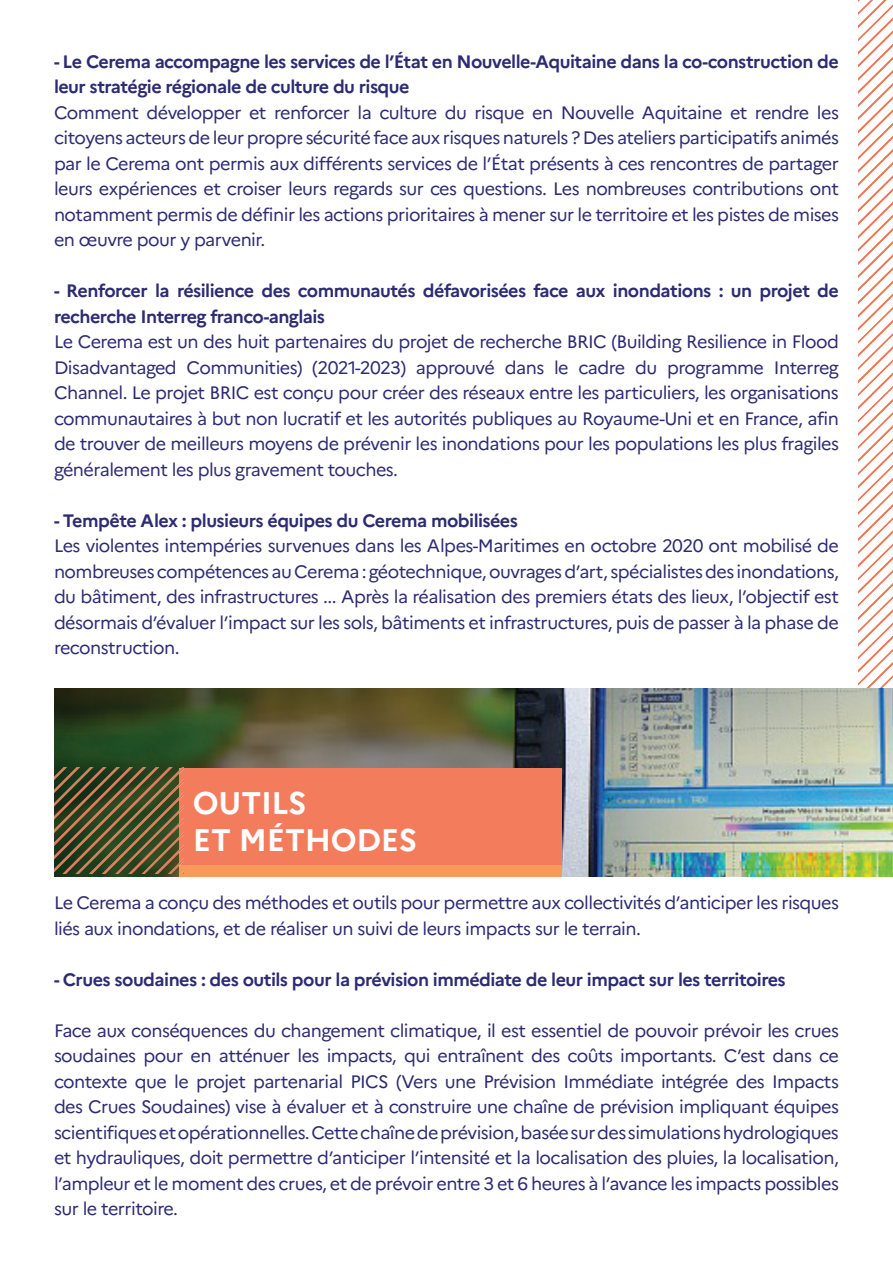
<style>
.page{position:relative;width:893px;height:1263px;background:#fff}
.page>*{position:absolute;margin:0;border:0;box-sizing:border-box;transform-origin:0 0}
.t1{font:700 31.35px/37.5px "Marianne";letter-spacing:-.01em;color:#fff}
.t2{font:18px/25.5px "Marianne";letter-spacing:-.03em;color:#2d2b72;text-align:justify}
.t3{font:700 18px/25.5px "Marianne";letter-spacing:-.03em;color:#2d2b72}
</style>
<div class="page">
<img style="left:859px;top:0;width:34px;height:689px">
<img style="left:54px;top:689px;width:839px;height:187px">
<div style="left:179px;top:768px;width:382px;height:102px;background:#f37c5d"></div>
<div style="left:179px;top:865px;width:382px;height:11px;background:#f89a59"></div>
<img style="left:54px;top:767px;width:130px;height:107px">
<p class="t3" style="left:54px;top:48px;width:786px">- Le Cerema accompagne les services de l’État en N ouvelle-Aquitaine dans la co-construction de leur stratégie régionale de culture du risque</p>
<p class="t2" style="left:54px;top:99px;width:786px">Comment développer et renforcer la culture du risque en Nouvelle Aquitaine et rendre les citoyens acteurs de leur propre sécurité face aux risques naturels ? Des ateliers participatifs animés par le Cerema ont permis aux différents services de l’État présents à ces rencontres de partager leurs expériences et croiser leurs regards sur ces questions. Les nombreuses contributions ont notamment permis de définir les actions prioritaires à mener sur le territoire et les pistes de mises en œuvre pour y parvenir.</p>
<p class="t3" style="left:54px;top:278px;width:786px">- Renforcer la résilience des communautés défavorisées face aux inondations : un projet de recherche Interreg franco-anglais</p>
<p class="t2" style="left:54px;top:329px;width:786px">Le Cerema est un des huit partenaires du projet de recherche BRIC (Building Resilience in Flood Disadvantaged Communities) (2021-2023) approuvé dans le cadre du programme Interreg Channel. Le projet BRIC est conçu pour créer des réseaux entre les particuliers, les organisations communautaires à but non lucratif et les autorités publiques au Royaume-Uni et en France, afin de trouver de meilleurs moyens de prévenir les inondations pour les populations les plus fragiles généralement les plus gravement touches.</p>
<p class="t3" style="left:54px;top:507px;width:465px">- Tempête Alex : plusieurs équipes du Cerema mobilisées</p>
<p class="t2" style="left:54px;top:533px;width:786px">Les violentes intempéries survenues dans les Alpes-Maritimes en octobre 2020 ont mobilisé de nombreuses compétences au Cerema : géotechnique, ouvrages d’art, spécialistes des inondations, du bâtiment, des infrastructures ... Après la réalisation des premiers états des lieux, l’objectif est désormais d’évaluer l’impact sur les sols, bâtiments et infrastructures, puis de passer à la phase de reconstruction.</p>
<h1 class="t1" style="left:193px;top:784px;width:160px">OUTILS<br>ET Méthodes</h1>
<p class="t2" style="left:54px;top:890px;width:786px">Le Cerema a conçu des méthodes et outils pour permettre aux collectivités d’anticiper les risques liés aux inondations, et de réaliser un suivi de leurs impacts sur le terrain.</p>
<p class="t3" style="left:54px;top:966px;width:733px">- Crues soudaines : des outils pour la prévision immédiate de leur impact sur les territoires</p>
<p class="t2" style="left:54px;top:1017px;width:786px">Face aux conséquences du changement climatique, il est essentiel de pouvoir prévoir les crues soudaines pour en atténuer les impacts, qui entraînent des coûts importants. C’est dans ce contexte que le projet partenarial PICS (Vers une Prévision Immédiate intégrée des Impacts des Crues Soudaines) vise à évaluer et à construire une chaîne de prévision impliquant équipes scientifiques et opérationnelles. Cette chaîne de prévision, basée sur des simulations hydrologiques et hydrauliques, doit permettre d’anticiper l’intensité et la localisation des pluies, la localisation, l’ampleur et le moment des crues, et de prévoir entre 3 et 6 heures à l’avance les impacts possibles sur le territoire.</p>
</div>
